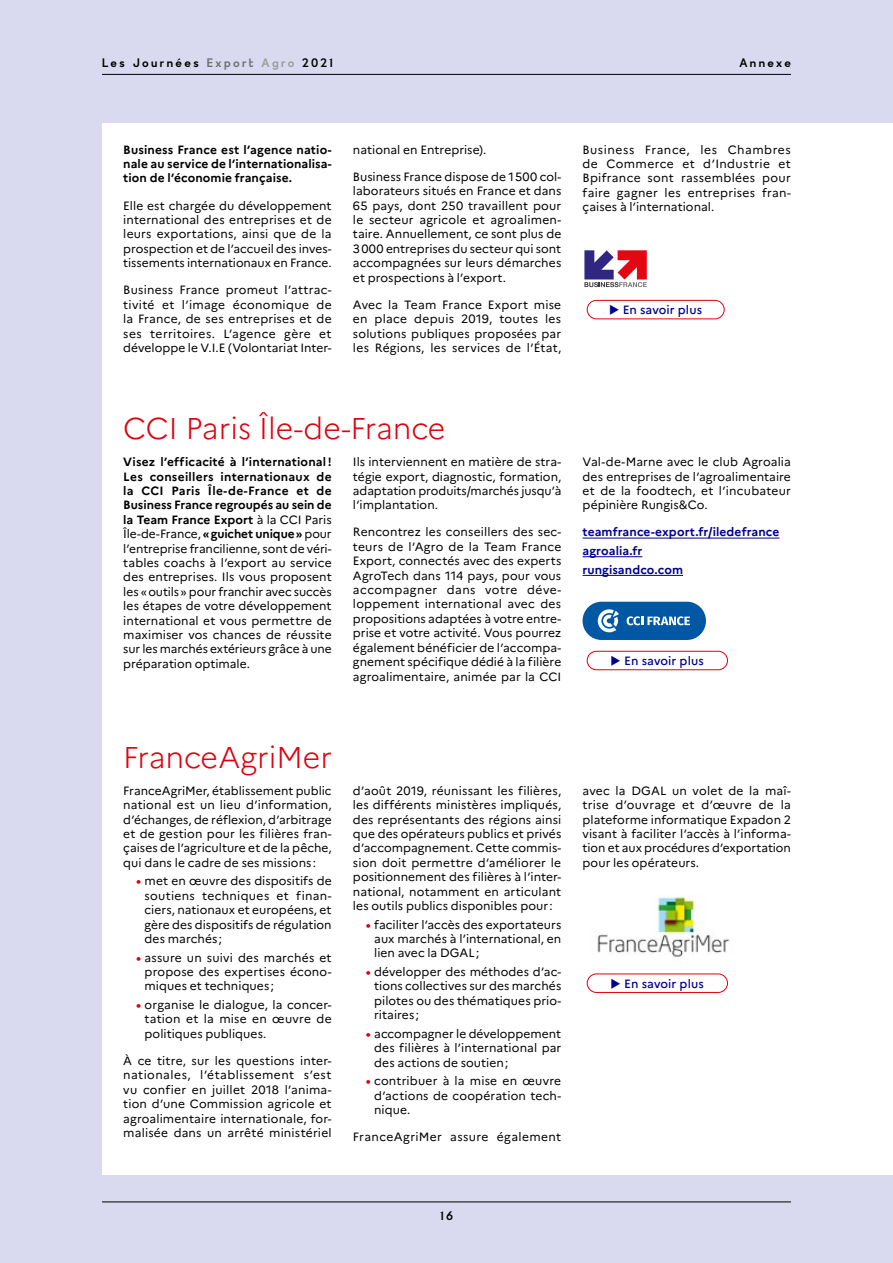
<style>
.page{position:relative;width:893px;height:1263px;background:#d9d9ef}
.page>*{position:absolute;margin:0;border:0;box-sizing:border-box;transform-origin:0 0}
.t1{font:300 30px "Marianne";color:#e0000f}
.annexe-txt{font:12px/14.4px "Marianne";letter-spacing:.005em;color:#000;text-align:justify}
.annexe-txt-2{font:700 12px/14.4px "Marianne";letter-spacing:.005em;color:#000;text-align:justify}
.annexe-txt-3{font:700 12px "Marianne";letter-spacing:.005em;color:#000091}
.int-chapo{font:500 12px "Marianne";letter-spacing:.005em;color:#000091}
.t2{font:12px "France";letter-spacing:.2em;color:#000}
.annexe-txt-4{font:12px "Marianne";letter-spacing:.03em;color:#000}
.s1{color:#706f6f}
.s2{color:#9c9c9c}
.s3{font-weight:700}
.s4{font-weight:700;color:#e0000f}
</style>
<div class="page">
<div style="left:102px;top:123px;width:791px;height:1051px;background:#fff"></div>
<svg style="left:584px;top:250px;width:63px;height:37px"></svg>
<div style="left:587px;top:300px;width:138px;height:19px;border:1px solid #e0000f;border-radius:9px"></div>
<hr style="left:583px;top:538px;width:196px;height:1px;background:#000091">
<hr style="left:583px;top:556px;width:59px;height:1px;background:#000091">
<hr style="left:583px;top:575px;width:100px;height:1px;background:#000091">
<div style="left:583px;top:602px;width:123px;height:38px;background:#0058a5;border-radius:19px"></div>
<svg style="left:598px;top:609px;width:21px;height:23px"></svg>
<svg style="left:627px;top:616px;width:63px;height:9px"></svg>
<div style="left:587px;top:651px;width:141px;height:19px;border:1px solid #e0000f;border-radius:9px"></div>
<img style="left:597px;top:896px;width:133px;height:61px">
<div style="left:587px;top:973px;width:141px;height:20px;border:1px solid #e0000f;border-radius:9px"></div>
<hr style="left:102px;top:1202px;width:689px;height:1px;background:#000">
<hr style="left:102px;top:74px;width:689px;height:1px;background:#000">
<p class="t2" style="left:102px;top:56px;width:232px">Les Journées <span class="s1">Export</span> <span class="s2">Agro</span> 2021</p>
<p class="t2" style="left:739px;top:56px;width:53px">Annexe</p>
<p class="annexe-txt-2" style="left:123px;top:142px;width:210px">Business France est l’agence natio&shy;nale au service de l’internationalisa&shy;tion de l’économie française.</p>
<p class="annexe-txt" style="left:123px;top:198px;width:210px">Elle est chargée du développement international des entreprises et de leurs exportations, ainsi que de la prospection et de l’accueil des inves&shy;tissements internationaux en France.</p>
<p class="annexe-txt" style="left:123px;top:283px;width:210px">Business France promeut l’attrac&shy;tivité et l’image économique de la France, de ses entreprises et de ses territoires. L’agence gère et développe le V.I.E (Volontariat Inter-</p>
<p class="annexe-txt" style="left:353px;top:142px;width:135px">national en Entreprise).</p>
<p class="annexe-txt" style="left:353px;top:169px;width:210px">Business France dispose de 1500 col&shy;laborateurs situés en France et dans 65 pays, dont 250 travaillent pour le secteur agricole et agroalimen&shy;taire. Annuellement, ce sont plus de 3000 entreprises du secteur qui sont accompagnées sur leurs démarches et prospections à l’export.</p>
<p class="annexe-txt" style="left:353px;top:297px;width:210px">Avec la Team France Export mise en place depuis 2019, toutes les solutions publiques proposées par les Régions, les services de l’État,</p>
<p class="annexe-txt" style="left:583px;top:142px;width:210px">Business France, les Chambres de Commerce et d’Industrie et Bpifrance sont rassemblées pour faire gagner les entreprises fran&shy;çaises à l’international.</p>
<p class="int-chapo" style="left:609px;top:303px;width:94px">◆ En savoir plus</p>
<h3 class="t1" style="left:123px;top:410px;width:324px">CCI Paris Île-de-France</h3>
<p class="annexe-txt" style="left:123px;top:455px;width:210px"><span class="s3">Visez l’efficacité à l’international!<br>Les conseillers internationaux de la CCI Paris Île-de-France et de Business France regroupés au sein de la Team France Export</span> à la CCI Paris Île-de-France, <span class="s3">«guichet unique»</span> pour l’entreprise francilienne, sont de véri&shy;tables coachs à l’export au service des entreprises. Ils vous proposent les «outils» pour franchir avec succès les étapes de votre développement international et vous permettre de maximiser vos chances de réussite sur les marchés extérieurs grâce à une préparation optimale.</p>
<p class="annexe-txt" style="left:353px;top:455px;width:210px">Ils interviennent en matière de stra&shy;tégie export, diagnostic, formation, adaptation produits/marchés jusqu’à l’implantation.</p>
<p class="annexe-txt" style="left:353px;top:525px;width:210px">Rencontrez les conseillers des sec&shy;teurs de l’Agro de la Team France Export, connectés avec des experts AgroTech dans 114 pays, pour vous accompagner dans votre déve&shy;loppement international avec des propositions adaptées à votre entre&shy;prise et votre activité. Vous pourrez également bénéficier de l’accompa&shy;gnement spécifique dédié à la filière agroalimentaire, animée par la CCI</p>
<p class="annexe-txt" style="left:583px;top:455px;width:210px">Val-de-Marne avec le club Agroalia des entreprises de l’agroalimentaire et de la foodtech, et l’incubateur pépinière Rungis&amp;Co.</p>
<p class="annexe-txt-3" style="left:583px;top:525px;width:198px">teamfrance-export.fr/iledefrance</p>
<p class="annexe-txt-3" style="left:583px;top:543px;width:61px">agroalia.fr</p>
<p class="annexe-txt-3" style="left:583px;top:562px;width:102px">rungisandco.com</p>
<p class="int-chapo" style="left:610px;top:653px;width:95px">◆ En savoir plus</p>
<h3 class="t1" style="left:123px;top:738px;width:210px">FranceAgriMer</h3>
<p class="annexe-txt" style="left:123px;top:783px;width:210px">FranceAgriMer, établissement public national est un lieu d’information, d’échanges, de réflexion, d’arbitrage et de gestion pour les filières fran&shy;çaises de l’agriculture et de la pêche, qui dans le cadre de ses missions:</p>
<p class="annexe-txt" style="left:145px;top:874px;width:189px;text-indent:-9px"><span class="s4">•</span> met en œuvre des dispositifs de soutiens techniques et finan&shy;ciers, nationaux et européens, et gère des dispositifs de régulation des marchés;</p>
<p class="annexe-txt" style="left:145px;top:950px;width:189px;text-indent:-9px"><span class="s4">•</span> assure un suivi des marchés et propose des expertises écono&shy;miques et techniques ;</p>
<p class="annexe-txt" style="left:145px;top:997px;width:189px;text-indent:-9px"><span class="s4">•</span> organise le dialogue, la concer&shy;tation et la mise en œuvre de politiques publiques.</p>
<p class="annexe-txt" style="left:123px;top:1053px;width:210px">À ce titre, sur les questions inter&shy;nationales, l’établissement s’est vu confier en juillet 2018 l’anima&shy;tion d’une Commission agricole et agroalimentaire internationale, for&shy;malisée dans un arrêté ministériel</p>
<p class="annexe-txt" style="left:353px;top:783px;width:210px">d’août 2019, réunissant les filières, les différents ministères impliqués, des représentants des régions ainsi que des opérateurs publics et privés d’accompagnement. Cette commis&shy;sion doit permettre d’améliorer le positionnement des filières à l’inter&shy;national, notamment en articulant les outils publics disponibles pour:</p>
<p class="annexe-txt" style="left:374px;top:917px;width:189px;text-indent:-9px"><span class="s4">•</span> faciliter l’accès des exportateurs aux marchés à l’international, en lien avec la DGAL;</p>
<p class="annexe-txt" style="left:374px;top:964px;width:189px;text-indent:-9px"><span class="s4">•</span> développer des méthodes d’ac&shy;tions collectives sur des marchés pilotes ou des thématiques prio&shy;ritaires ;</p>
<p class="annexe-txt" style="left:374px;top:1026px;width:189px;text-indent:-9px"><span class="s4">•</span> accompagner le développement des filières à l’international par des actions de soutien;</p>
<p class="annexe-txt" style="left:374px;top:1074px;width:189px;text-indent:-9px"><span class="s4">•</span> contribuer à la mise en œuvre d’actions de coopération tech&shy;nique.</p>
<p class="annexe-txt-4" style="left:353px;top:1130px;width:210px">FranceAgriMer assure également</p>
<p class="annexe-txt" style="left:583px;top:783px;width:210px">avec la DGAL un volet de la maî&shy;trise d’ouvrage et d’œuvre de la plateforme informatique Expadon 2 visant à faciliter l’accès à l’informa&shy;tion et aux procédures d’exportation pour les opérateurs.</p>
<p class="int-chapo" style="left:610px;top:976px;width:95px">◆ En savoir plus</p>
<p class="t2" style="left:440px;top:1208px;width:14px">16</p>
</div>
